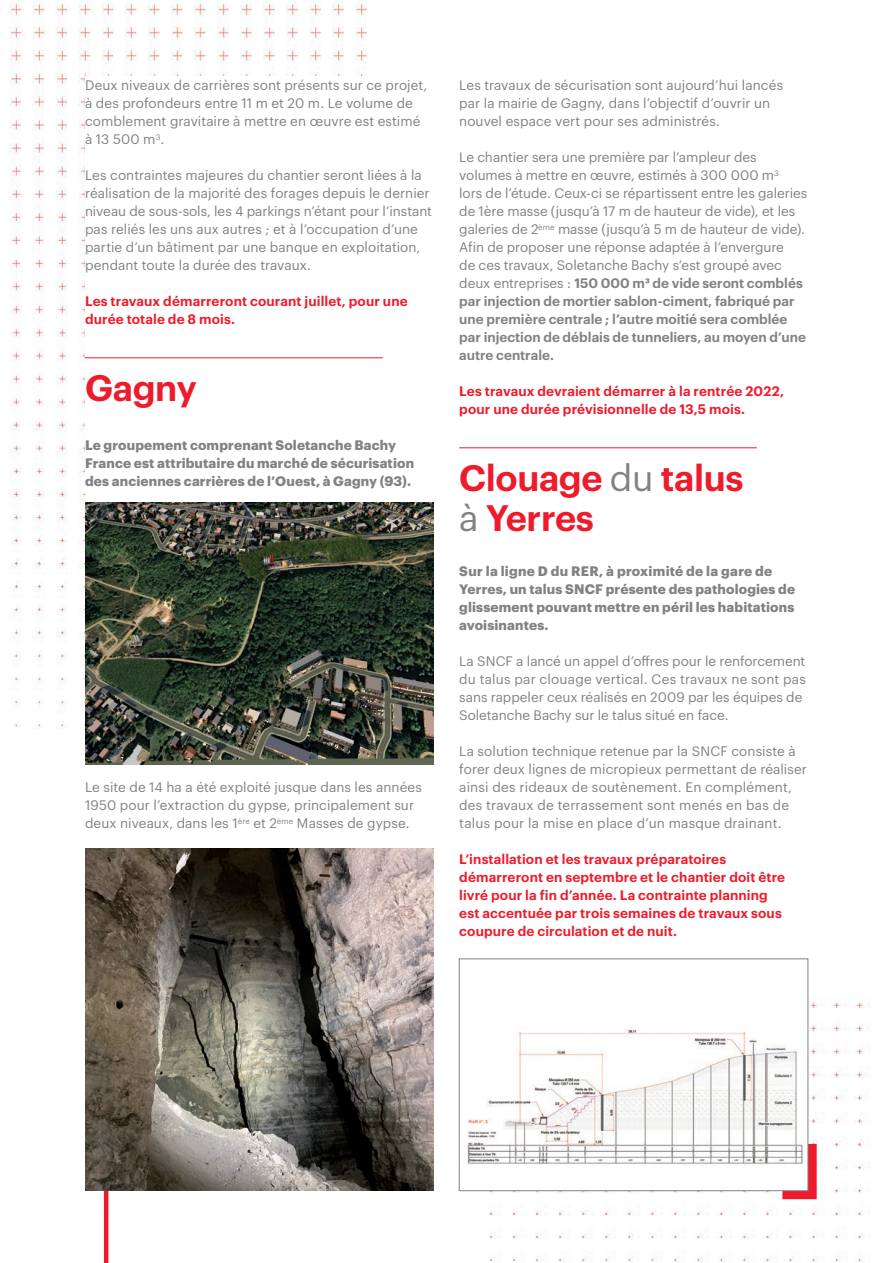
<style>
.page{position:relative;width:893px;height:1263px;background:#fff}
.page>*{position:absolute;margin:0;border:0;box-sizing:border-box;transform-origin:0 0}
.t1{font:600 36px/40.5px "Graphik";letter-spacing:-.01em;color:#ee1b2c}
.t2{font:13.5px/18px "Graphik";letter-spacing:.005em;color:#808285}
.t3{font:600 13.5px/18px "Graphik";letter-spacing:.01em;color:#ee1b2c}
.t4{font:700 13.5px/18px "Graphik";letter-spacing:.015em;color:#808285}
.s1{font-weight:600}
.s2{font-weight:400;color:#808285}
</style>
<div class="page">
<img style="left:9px;top:3px;width:358px;height:725px">
<div style="left:85px;top:77px;width:723px;height:1114px;background:#fff"></div>
<hr style="left:85px;top:358px;width:298px;height:1px;background:#ee1b2c">
<hr style="left:459px;top:448px;width:298px;height:1px;background:#ee1b2c">
<hr style="left:104px;top:1181px;width:4px;height:82px;background:#ee1b2c">
<img style="left:85px;top:503px;width:349px;height:261px">
<img style="left:458px;top:988px;width:413px;height:274px">
<svg style="left:773px;top:1135px;width:48px;height:69px"></svg>
<img style="left:85px;top:848px;width:349px;height:343px">
<img style="left:461px;top:988px;width:345px;height:201px">
<div style="left:459px;top:959px;width:349px;height:232px;border:1px solid #808285"></div>
<p class="t2" style="left:85px;top:75px;width:344px">Deux niveaux de carrières sont présents sur ce projet, à des profondeurs entre 11 m et 20 m. Le volume de comblement gravitaire à mettre en œuvre est estimé à 13 500 m<sup>3</sup>.</p>
<p class="t2" style="left:85px;top:165px;width:348px">Les contraintes majeures du chantier seront liées à la réalisation de la majorité des forages depuis le dernier niveau de sous-sols, les 4 parkings n’étant pour l’instant pas reliés les uns aux autres ; et à l’occupation d’une partie d’un bâtiment par une banque en exploitation, pendant toute la durée des travaux.</p>
<p class="t3" style="left:85px;top:291px;width:324px">Les travaux démarreront courant juillet, pour une durée totale de 8 mois.</p>
<h1 class="t1" style="left:85px;top:364px;width:113px">Gagny</h1>
<p class="t4" style="left:85px;top:435px;width:331px">Le groupement comprenant Soletanche Bachy<br>France est attributaire du marché de sécurisation des anciennes carrières de l’Ouest, à Gagny (93).</p>
<p class="t2" style="left:85px;top:777px;width:338px">Le site de 14 ha a été exploité jusque dans les années<br>1950 pour l’extraction du gypse, principalement sur deux niveaux, dans les 1<sup>ère</sup> et 2<sup>ème</sup> Masses de gypse.</p>
<p class="t2" style="left:459px;top:75px;width:325px">Les travaux de sécurisation sont aujourd’hui lancés par la mairie de Gagny, dans l’objectif d’ouvrir un nouvel espace vert pour ses administrés.</p>
<p class="t2" style="left:459px;top:147px;width:350px">Le chantier sera une première par l’ampleur des volumes à mettre en œuvre, estimés à 300 000 m<sup>3<br></sup>lors de l’étude. Ceux-ci se répartissent entre les galeries de 1ère masse (jusqu’à 17 m de hauteur de vide), et les galeries de 2<sup>ème</sup> masse (jusqu’à 5 m de hauteur de vide).<br>Afin de proposer une réponse adaptée à l’envergure<br>de ces travaux, Soletanche Bachy s’est groupé avec deux entreprises : <span class="s1">150 000 m3 de vide seront comblés par injection de mortier sablon-ciment, fabriqué par une première centrale ; l’autre moitié sera comblée par injection de déblais de tunneliers, au moyen d’une autre centrale.</span></p>
<p class="t3" style="left:459px;top:381px;width:326px">Les travaux devraient démarrer à la rentrée 2022, pour une durée prévisionnelle de 13,5 mois.</p>
<h1 class="t1" style="left:459px;top:454px;width:286px">Clouage <span class="s2">du</span> talus <span class="s2">à</span> Yerres</h1>
<p class="t4" style="left:459px;top:561px;width:337px">Sur la ligne D du RER, à proximité de la gare de Yerres, un talus SNCF présente des pathologies de glissement pouvant mettre en péril les habitations avoisinantes.</p>
<p class="t2" style="left:459px;top:651px;width:348px">La SNCF a lancé un appel d’offres pour le renforcement du talus par clouage vertical. Ces travaux ne sont pas sans rappeler ceux réalisés en 2009 par les équipes de Soletanche Bachy sur le talus situé en face.</p>
<p class="t2" style="left:459px;top:741px;width:349px">La solution technique retenue par la SNCF consiste à forer deux lignes de micropieux permettant de réaliser ainsi des rideaux de soutènement. En complément, des travaux de terrassement sont menés en bas de talus pour la mise en place d’un masque drainant.</p>
<p class="t3" style="left:459px;top:849px;width:327px">L’installation et les travaux préparatoires démarreront en septembre et le chantier doit être livré pour la fin d’année. La contrainte planning est accentuée par trois semaines de travaux sous coupure de circulation et de nuit.</p>
</div>
